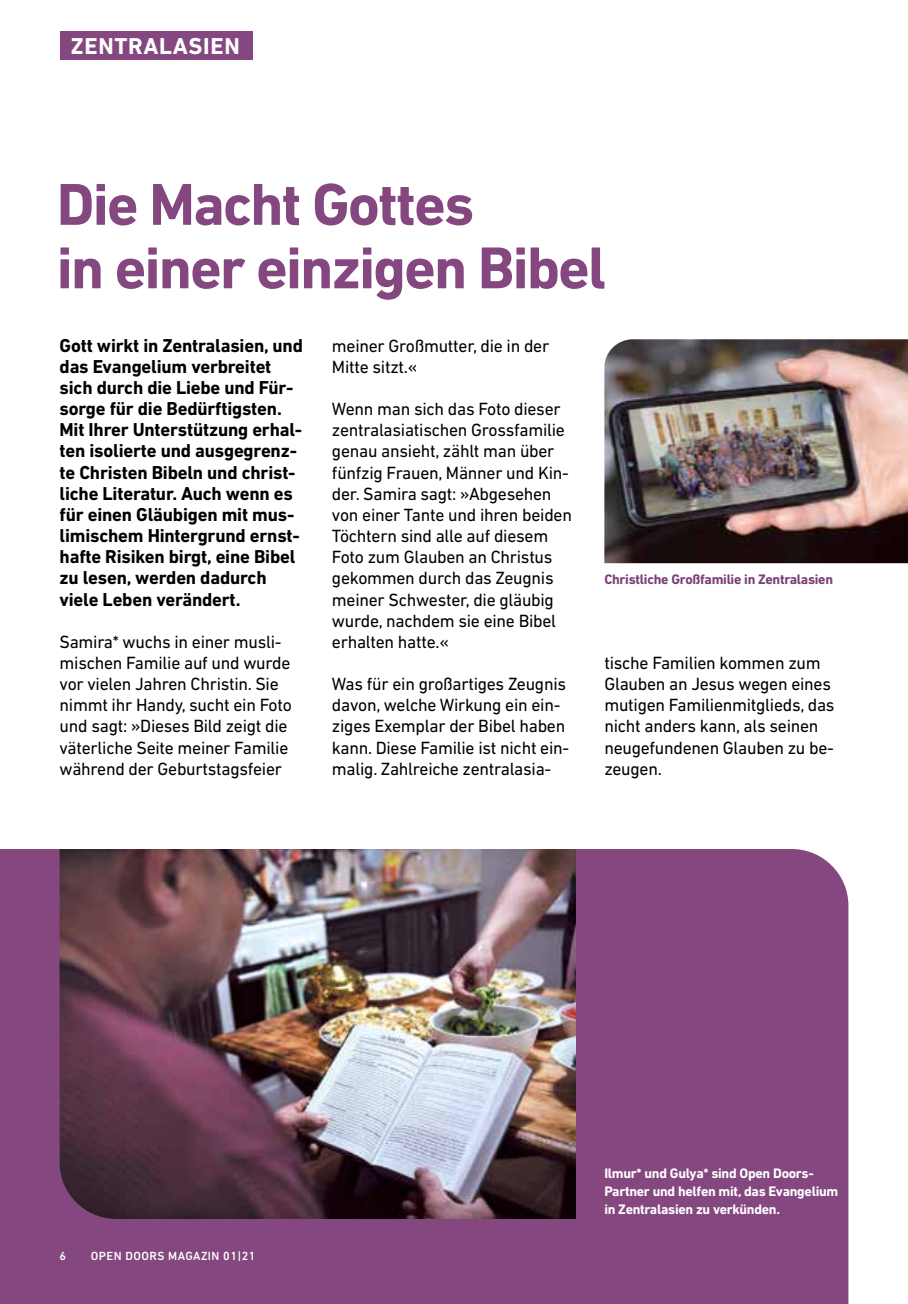
<style>
.page{position:relative;width:908px;height:1304px;background:#fff}
.page>*{position:absolute;margin:0;border:0;box-sizing:border-box;transform-origin:0 0}
.t1{font:700 60px/63.4px "DIN Next LT Pro";letter-spacing:-.03em;color:#85477f}
.t2{font:700 23.4px "DIN Next LT Pro";letter-spacing:.03em;color:#fff}
.t3{font:700 19px/21.2px "DIN Next LT Pro";letter-spacing:-.01em;color:#000}
.t4{font:18px/21.2px "DIN Next LT Pro";letter-spacing:-.015em;color:#000}
.t5{font:700 14px/18px "DIN Next LT Pro";letter-spacing:-.02em;color:#fff}
.t6{font:700 14px "DIN Next LT Pro";letter-spacing:-.02em;color:#7a4076}
.t7{font:500 12px "DIN Next LT Pro";letter-spacing:.04em;color:#fff}
</style>
<div class="page">
<div style="left:0;top:849px;width:848px;height:455px;background:#85477f"></div>
<img style="left:60px;top:849px;width:515px;height:370px">
<div style="left:60px;top:31px;width:192px;height:29px;background:#85477f"></div>
<img style="left:604px;top:339px;width:303px;height:224px">
<p class="t2" style="left:71px;top:32px;width:170px">ZENTRALASIEN</p>
<h1 class="t1" style="left:57px;top:172px;width:550px">Die Macht Gottes<br>in einer einzigen Bibel</h1>
<p class="t3" style="left:60px;top:335px;width:245px">Gott wirkt in Zentralasien, und das Evangelium verbreitet sich durch die Liebe und Für&shy;sorge für die Bedürftigsten.<br>Mit Ihrer Unterstützung erhal&shy;ten isolierte und ausgegrenz&shy;te Christen Bibeln und christ&shy;liche Literatur. Auch wenn es für einen Gläubigen mit mus&shy;limischem Hintergrund ernst&shy;hafte Risiken birgt, eine Bibel zu lesen, werden dadurch viele Leben verändert.</p>
<p class="t4" style="left:60px;top:631px;width:233px">Samira* wuchs in einer musli&shy;mischen Familie auf und wurde vor vielen Jahren Christin. Sie nimmt ihr Handy, sucht ein Foto und sagt: »Dieses Bild zeigt die väterliche Seite meiner Familie während der Geburtstagsfeier</p>
<p class="t4" style="left:332px;top:335px;width:219px">meiner Großmutter, die in der<br>Mitte sitzt.«</p>
<p class="t4" style="left:332px;top:398px;width:241px">Wenn man sich das Foto dieser zentralasiatischen Grossfamilie genau ansieht, zählt man über fünfzig Frauen, Männer und Kin&shy;der. Samira sagt: »Abgesehen von einer Tante und ihren beiden<br>Töchtern sind alle auf diesem<br>Foto zum Glauben an Christus gekommen durch das Zeugnis meiner Schwester, die gläubig wurde, nachdem sie eine Bibel erhalten hatte.«</p>
<p class="t4" style="left:332px;top:673px;width:239px">Was für ein großartiges Zeugnis davon, welche Wirkung ein ein&shy;ziges Exemplar der Bibel haben kann. Diese Familie ist nicht ein&shy;malig. Zahlreiche zentralasia-</p>
<p class="t6" style="left:604px;top:571px;width:230px">Christliche Großfamilie in Zentralasien</p>
<p class="t4" style="left:604px;top:652px;width:231px">tische Familien kommen zum<br>Glauben an Jesus wegen eines mutigen Familienmitglieds, das nicht anders kann, als seinen neugefundenen Glauben zu be&shy;zeugen.</p>
<p class="t7" style="left:60px;top:1249px;width:8px">6</p>
<p class="t7" style="left:91px;top:1249px;width:166px">OPEN DOORS MAGAZIN 01|21</p>
<p class="t5" style="left:604px;top:1165px;width:235px">Ilmur* und Gulya* sind Open Doors-<br>Partner und helfen mit, das Evangelium in Zentralasien zu verkünden.</p>
</div>
